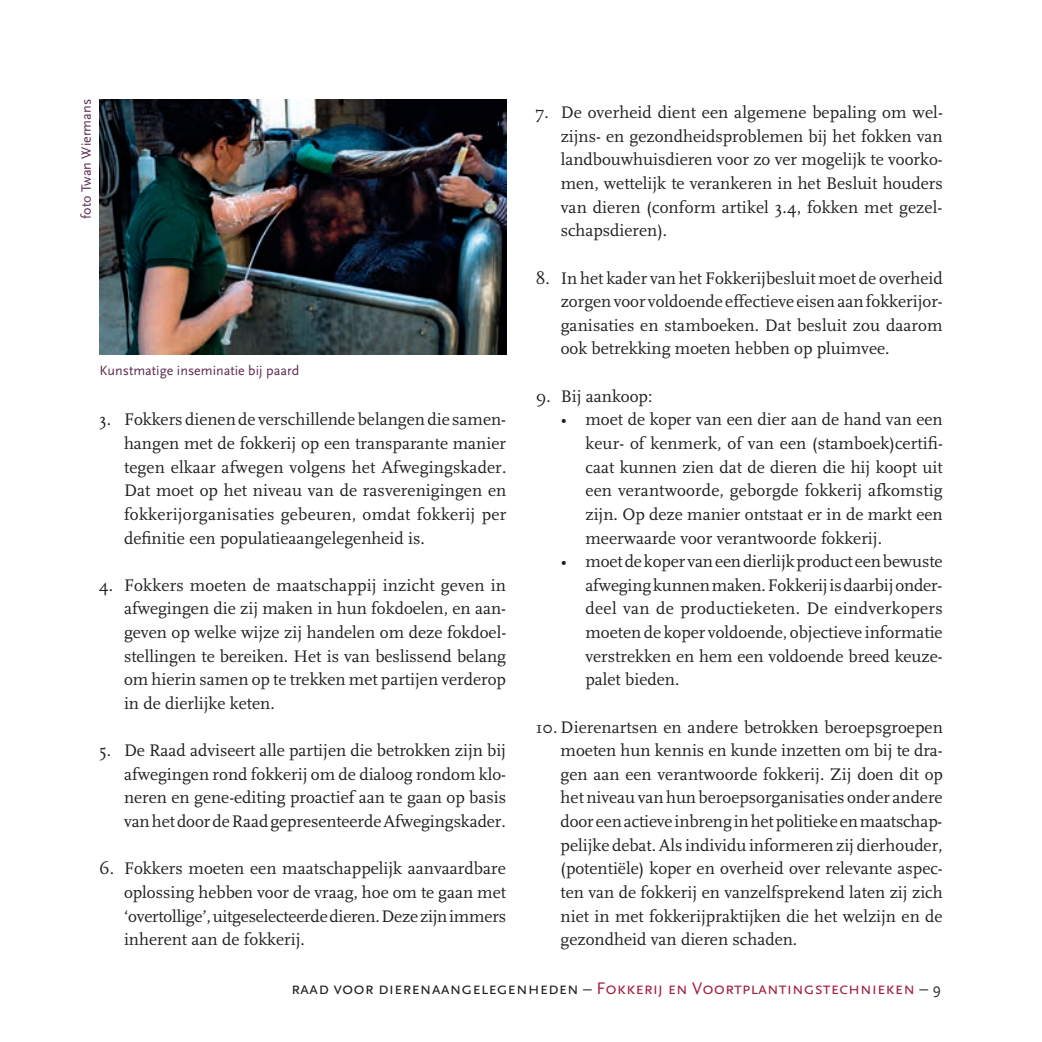
<style>
.page{position:relative;width:1042px;height:1042px;background:#fff}
.page>*{position:absolute;margin:0;border:0;box-sizing:border-box;transform-origin:0 0}
.t1{font:17.5px/23.6px "Scala";color:#231f20;text-align:justify}
.t2{font:17.5px "Scala Sans Caps";color:#a0213d}
.t3{font:14px "Scala Sans";color:#5c2b51}
.s1{color:#231f20}
.s2{font-size:15.75px;color:#231f20}
</style>
<div class="page">
<img style="left:99px;top:99px;width:407px;height:255px">
<p class="t3" style="left:79px;top:219px;width:121px;rotate:-90deg">foto Twan Wiermans</p>
<p class="t3" style="left:100px;top:363px;width:201px">Kunstmatige inseminatie bij paard</p>
<p class="t1" style="left:124px;top:408px;width:384px;text-indent:-25px">3. Fokkers dienen de verschillende belangen die samen&shy;hangen met de fokkerij op een transparante manier tegen elkaar afwegen volgens het Afwegingskader.<br>Dat moet op het niveau van de rasverenigingen en fokkerijorganisaties gebeuren, omdat fokkerij per definitie een populatieaangelegenheid is.</p>
<p class="t1" style="left:124px;top:573px;width:384px;text-indent:-25px">4. Fokkers moeten de maatschappij inzicht geven in afwegingen die zij maken in hun fokdoelen, en aan&shy;geven op welke wijze zij handelen om deze fokdoel&shy;stellingen te bereiken. Het is van beslissend belang om hierin samen op te trekken met partijen verderop in de dierlijke keten.</p>
<p class="t1" style="left:124px;top:739px;width:383px;text-indent:-25px">5. De Raad adviseert alle partijen die betrokken zijn bij afwegingen rond fokkerij om de dialoog rondom klo&shy;neren en gene-editing proactief aan te gaan op basis van het door de Raad gepresenteerde Afwegingskader.</p>
<p class="t1" style="left:124px;top:857px;width:383px;text-indent:-25px">6. Fokkers moeten een maatschappelijk aanvaardbare oplossing hebben voor de vraag, hoe om te gaan met ‘overtollige’, uitgeselecteerde dieren. Deze zijn immers inherent aan de fokkerij.</p>
<p class="t1" style="left:561px;top:101px;width:384px;text-indent:-25px">7. De overheid dient een algemene bepaling om wel&shy;zijns- en gezondheidsproblemen bij het fokken van landbouwhuisdieren voor zo ver mogelijk te voorko&shy;men, wettelijk te verankeren in het Besluit houders van dieren (conform artikel 3.4, fokken met gezel&shy;schapsdieren).</p>
<p class="t1" style="left:561px;top:266px;width:383px;text-indent:-25px">8. In het kader van het Fokkerijbesluit moet de overheid zorgen voor voldoende effectieve eisen aan fokkerijor&shy;ganisaties en stamboeken. Dat besluit zou daarom ook betrekking moeten hebben op pluimvee.</p>
<p class="t1" style="left:536px;top:384px;width:118px">9. Bij aankoop:</p>
<p class="t1" style="left:585px;top:408px;width:359px;text-indent:-25px">• moet de koper van een dier aan de hand van een keur- of kenmerk, of van een (stamboek)certifi&shy;caat kunnen zien dat de dieren die hij koopt uit een verantwoorde, geborgde fokkerij afkomstig zijn. Op deze manier ontstaat er in de markt een meerwaarde voor verantwoorde fokkerij.</p>
<p class="t1" style="left:585px;top:550px;width:359px;text-indent:-25px">• moet de koper van een dierlijk product een bewuste afweging kunnen maken. Fokkerij is daarbij onder&shy;deel van de productieketen. De eindverkopers moeten de koper voldoende, objectieve informatie verstrekken en hem een voldoende breed keuze&shy;palet bieden.</p>
<p class="t1" style="left:561px;top:715px;width:384px;text-indent:-25px">10. Dierenartsen en andere betrokken beroepsgroepen moeten hun kennis en kunde inzetten om bij te dra&shy;gen aan een verantwoorde fokkerij. Zij doen dit op het niveau van hun beroepsorganisaties onder andere door een actieve inbreng in het politieke en maatschap&shy;pelijke debat. Als individu informeren zij dierhouder, (potentiële) koper en overheid over relevante aspec&shy;ten van de fokkerij en vanzelfsprekend laten zij zich niet in met fokkerijpraktijken die het welzijn en de gezondheid van dieren schaden.</p>
<p class="t2" style="left:291px;top:979px;width:651px"><span class="s1">raad voor dierenaangelegenheden –</span> Fokkerij en Voortplantingstechnieken <span class="s1">–</span> <span class="s2">9</span></p>
</div>
